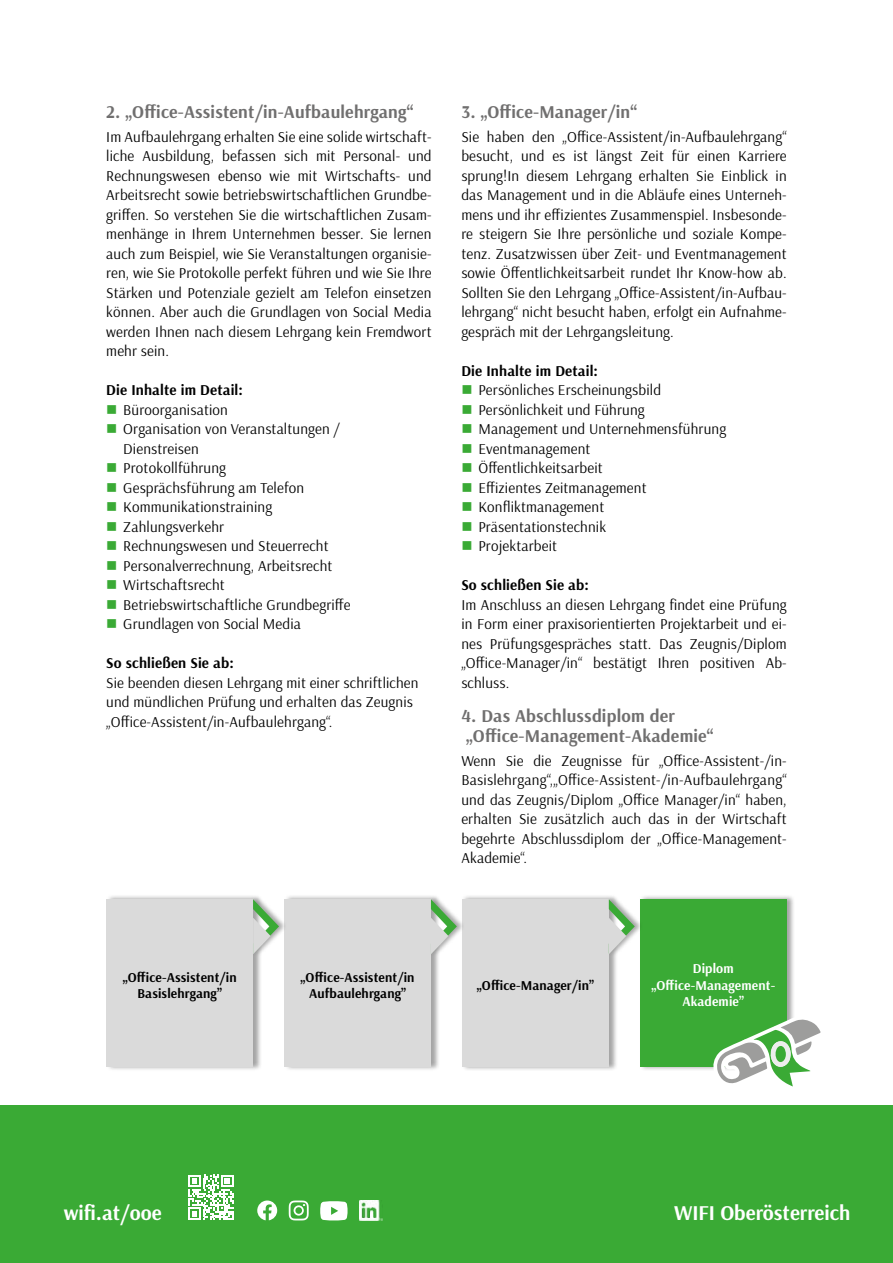
<style>
.page{position:relative;width:893px;height:1263px;background:#fff}
.page>*{position:absolute;margin:0;border:0;box-sizing:border-box;transform-origin:0 0}
.t1{font:700 21px "Arsenal";color:#fff}
.t2{font:700 18px/19.5px "Arsenal";letter-spacing:.01em;color:#706f6f}
.t3{font:15px/19.5px "Arsenal";letter-spacing:.01em;color:#000;text-align:justify}
.t4{font:700 15px "Arsenal";letter-spacing:.01em;color:#000}
.t5{font:700 13.5px/16.5px "Arsenal";letter-spacing:.01em;color:#000;text-align:center}
.t6{font:700 13.5px/16.5px "Arsenal";letter-spacing:.01em;color:#fff;text-align:center}
.s1{color:#3aaa35}
</style>
<div class="page">
<div style="left:0;top:1106px;width:893px;height:157px;background:#3aaa35"></div>
<div style="left:106px;top:894px;width:156px;height:178px;background:#000;opacity:.36"></div>
<div style="left:106px;top:899px;width:147px;height:168px;background:#dadada"></div>
<div style="left:284px;top:894px;width:156px;height:178px;background:#000;opacity:.36"></div>
<div style="left:284px;top:899px;width:147px;height:168px;background:#dadada"></div>
<div style="left:462px;top:894px;width:156px;height:177px;background:#000;opacity:.36"></div>
<div style="left:462px;top:899px;width:147px;height:168px;background:#dadada"></div>
<div style="left:639px;top:894px;width:156px;height:177px;background:#000;opacity:.36"></div>
<div style="left:640px;top:899px;width:147px;height:168px;background:#3aaa35"></div>
<div style="left:253px;top:895px;width:34px;height:62px;background:#000;opacity:.36"></div>
<div style="left:430px;top:895px;width:35px;height:62px;background:#000;opacity:.36"></div>
<div style="left:608px;top:895px;width:35px;height:62px;background:#000;opacity:.36"></div>
<svg style="left:253px;top:899px;width:26px;height:55px"></svg>
<svg style="left:431px;top:899px;width:26px;height:55px"></svg>
<svg style="left:609px;top:899px;width:26px;height:55px"></svg>
<svg style="left:708px;top:1017px;width:113px;height:70px"></svg>
<svg style="left:257px;top:1200px;width:20px;height:20px"></svg>
<svg style="left:289px;top:1200px;width:20px;height:20px"></svg>
<svg style="left:320px;top:1201px;width:28px;height:19px"></svg>
<img style="left:359px;top:1200px;width:23px;height:20px">
<svg style="left:188px;top:1175px;width:46px;height:45px"></svg>
<p class="t2" style="left:106px;top:102px;width:308px">2. „Office-Assistent/in-Aufbaulehrgang“</p>
<p class="t3" style="left:106px;top:127px;width:327px">Im Aufbaulehrgang erhalten Sie eine solide wirtschaft&shy;liche Ausbildung, befassen sich mit Personal- und Rechnungswesen ebenso wie mit Wirtschafts- und Arbeitsrecht sowie betriebswirtschaftlichen Grundbe&shy;griffen. So verstehen Sie die wirtschaftlichen Zusam&shy;menhänge in Ihrem Unternehmen besser. Sie lernen auch zum Beispiel, wie Sie Veranstaltungen organisie&shy;ren, wie Sie Protokolle perfekt führen und wie Sie Ihre Stärken und Potenziale gezielt am Telefon einsetzen können. Aber auch die Grundlagen von Social Media werden Ihnen nach diesem Lehrgang kein Fremdwort mehr sein.</p>
<p class="t4" style="left:106px;top:380px;width:138px">Die Inhalte im Detail:</p>
<p class="t3" style="left:106px;top:400px;width:123px"><span class="s1">■</span> Büroorganisation</p>
<p class="t3" style="left:123px;top:419px;width:218px;text-indent:-17px"><span class="s1">■</span> Organisation von Veranstaltungen /<br>Dienstreisen</p>
<p class="t3" style="left:106px;top:458px;width:121px"><span class="s1">■</span> Protokollführung</p>
<p class="t3" style="left:106px;top:478px;width:199px"><span class="s1">■</span> Gesprächsführung am Telefon</p>
<p class="t3" style="left:106px;top:497px;width:167px"><span class="s1">■</span> Kommunikationstraining</p>
<p class="t3" style="left:106px;top:517px;width:119px"><span class="s1">■</span> Zahlungsverkehr</p>
<p class="t3" style="left:106px;top:536px;width:224px"><span class="s1">■</span> Rechnungswesen und Steuerrecht</p>
<p class="t3" style="left:106px;top:556px;width:228px"><span class="s1">■</span> Personalverrechnung, Arbeitsrecht</p>
<p class="t3" style="left:106px;top:575px;width:120px"><span class="s1">■</span> Wirtschaftsrecht</p>
<p class="t3" style="left:106px;top:595px;width:246px"><span class="s1">■</span> Betriebswirtschaftliche Grundbegriffe</p>
<p class="t3" style="left:106px;top:614px;width:196px"><span class="s1">■</span> Grundlagen von Social Media</p>
<p class="t4" style="left:106px;top:653px;width:129px">So schließen Sie ab:</p>
<p class="t3" style="left:106px;top:673px;width:314px;text-align:left">Sie beenden diesen Lehrgang mit einer schriftlichen und mündlichen Prüfung und erhalten das Zeugnis „Office-Assistent/in-Aufbaulehrgang“.</p>
<p class="t2" style="left:461px;top:102px;width:177px">3. „Office-Manager/in“</p>
<p class="t3" style="left:461px;top:127px;width:327px">Sie haben den „Office-Assistent/in-Aufbaulehrgang“ besucht, und es ist längst Zeit für einen Karriere sprung!In diesem Lehrgang erhalten Sie Einblick in das Management und in die Abläufe eines Unterneh&shy;mens und ihr effizientes Zusammenspiel. Insbesonde&shy;re steigern Sie Ihre persönliche und soziale Kompe&shy;tenz. Zusatzwissen über Zeit- und Eventmanagement sowie Öffentlichkeitsarbeit rundet Ihr Know-how ab.<br>Sollten Sie den Lehrgang „Office-Assistent/in-Aufbau&shy;lehrgang“ nicht besucht haben, erfolgt ein Aufnahme&shy;gespräch mit der Lehrgangsleitung.</p>
<p class="t4" style="left:461px;top:360px;width:138px">Die Inhalte im Detail:</p>
<p class="t3" style="left:461px;top:380px;width:201px"><span class="s1">■</span> Persönliches Erscheinungsbild</p>
<p class="t3" style="left:461px;top:400px;width:185px"><span class="s1">■</span> Persönlichkeit und Führung</p>
<p class="t3" style="left:461px;top:419px;width:266px"><span class="s1">■</span> Management und Unternehmensführung</p>
<p class="t3" style="left:461px;top:439px;width:131px"><span class="s1">■</span> Eventmanagement</p>
<p class="t3" style="left:461px;top:458px;width:143px"><span class="s1">■</span> Öffentlichkeitsarbeit</p>
<p class="t3" style="left:461px;top:478px;width:187px"><span class="s1">■</span> Effizientes Zeitmanagement</p>
<p class="t3" style="left:461px;top:497px;width:144px"><span class="s1">■</span> Konfliktmanagement</p>
<p class="t3" style="left:461px;top:517px;width:146px"><span class="s1">■</span> Präsentationstechnik</p>
<p class="t3" style="left:461px;top:536px;width:97px"><span class="s1">■</span> Projektarbeit</p>
<p class="t4" style="left:461px;top:575px;width:129px">So schließen Sie ab:</p>
<p class="t3" style="left:461px;top:595px;width:327px">Im Anschluss an diesen Lehrgang findet eine Prüfung in Form einer praxisorientierten Projektarbeit und ei&shy;nes Prüfungsgespräches statt. Das Zeugnis/Diplom „Office-Manager/in“ bestätigt Ihren positiven Ab&shy;schluss.</p>
<p class="t2" style="left:461px;top:706px;width:254px">4. Das Abschlussdiplom der „Office-Management-Akademie“</p>
<p class="t3" style="left:461px;top:751px;width:327px">Wenn Sie die Zeugnisse für „Office-Assistent-/in-Basislehrgang“,„Office-Assistent-/in-Aufbaulehrgang“ und das Zeugnis/Diplom „Office Manager/in“ haben, erhalten Sie zusätzlich auch das in der Wirtschaft begehrte Abschlussdiplom der „Office-Management-Akademie“.</p>
<p class="t5" style="left:123px;top:969px;width:116px">„Office-Assistent/in<br>Basislehrgang”</p>
<p class="t5" style="left:301px;top:969px;width:116px">„Office-Assistent/in<br>Aufbaulehrgang”</p>
<p class="t5" style="left:477px;top:977px;width:119px">„Office-Manager/in”</p>
<p class="t6" style="left:651px;top:960px;width:125px">Diplom „Office-Management-<br>Akademie”</p>
<h1 class="t1" style="left:64px;top:1198px;width:100px">wifi.at/ooe</h1>
<h1 class="t1" style="left:674px;top:1198px;width:178px">WIFI Oberösterreich</h1>
</div>
